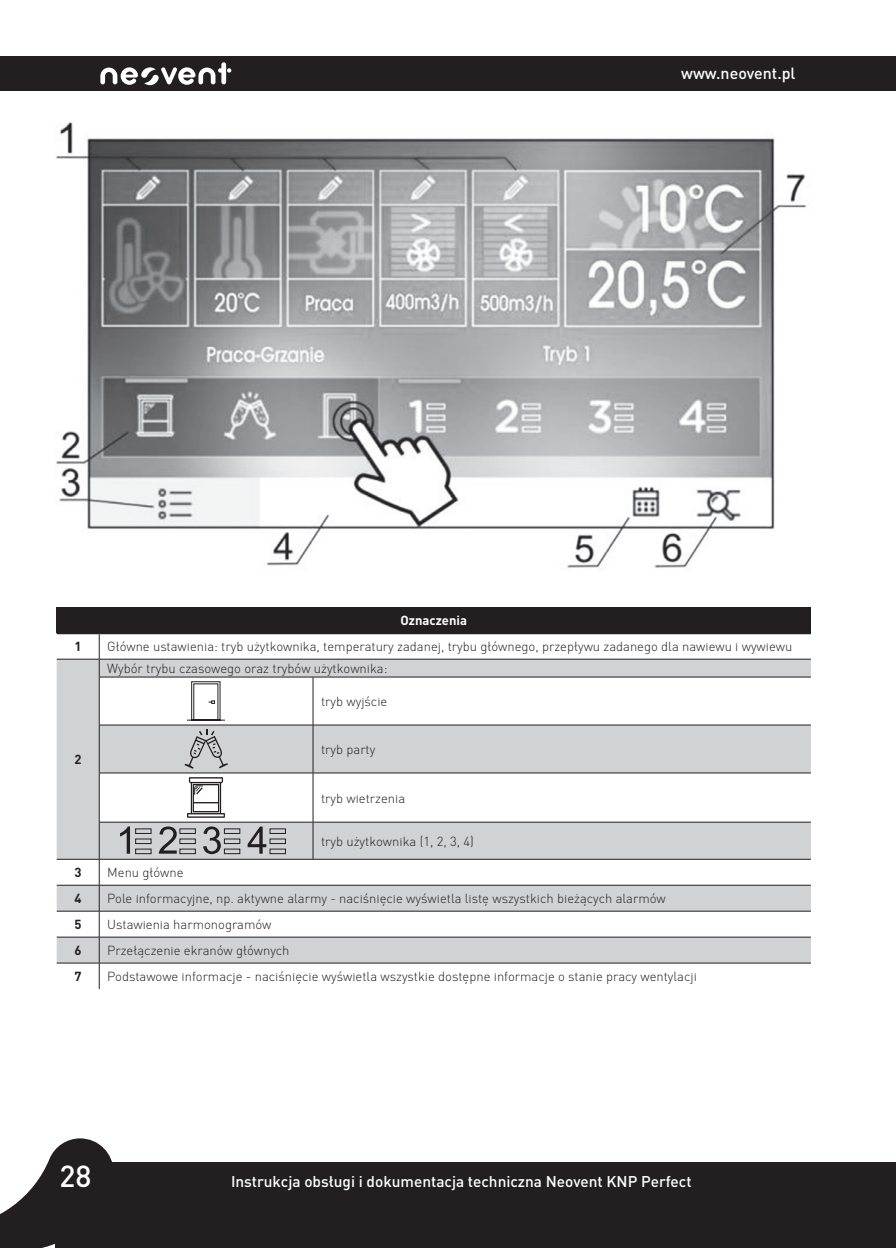
<style>
.page{position:relative;width:896px;height:1248px;background:#fff}
.page>*{position:absolute;margin:0;border:0;box-sizing:border-box;transform-origin:0 0}
.t1{font:500 30px "DIN Pro";color:#fff}
.t2{font:500 16px "DIN Pro";color:#fff}
.t3{font:500 15.4px "DIN Pro";color:#fff}
.t4{font:300 13px "DIN Pro";color:#231f20}
.t5{font:700 13px "DIN Pro";color:#fff}
.t6{font:700 13px "DIN Pro";color:#231f20}
</style>
<div class="page">
<div style="left:0;top:57px;width:867px;height:34px;background:#231f20"></div>
<div style="left:867px;top:57px;width:29px;height:34px;background:#231f20"></div>
<svg style="left:0;top:1138px;width:112px;height:109px"></svg>
<svg style="left:100px;top:62px;width:131px;height:23px"></svg>
<div style="left:55px;top:1162px;width:812px;height:85px;background:#231f20"></div>
<div style="left:867px;top:1162px;width:29px;height:85px;background:#231f20"></div>
<img style="left:56px;top:122px;width:751px;height:446px">
<div style="left:57px;top:607px;width:754px;height:26px;background:#231f20"></div>
<svg style="left:57px;top:659px;width:754px;height:303px;fill:#d1d2d4"></svg>
<hr style="left:57px;top:632px;width:42px;height:2px;background:#231f20">
<hr style="left:99px;top:632px;width:214px;height:2px;background:#231f20">
<hr style="left:313px;top:632px;width:498px;height:2px;background:#231f20">
<hr style="left:57px;top:658px;width:42px;height:1px;background:#231f20">
<hr style="left:99px;top:658px;width:214px;height:1px;background:#231f20">
<svg style="left:99px;top:634px;width:1px;height:42px"></svg>
<hr style="left:313px;top:658px;width:498px;height:1px;background:#231f20">
<hr style="left:99px;top:676px;width:214px;height:1px;background:#231f20">
<hr style="left:99px;top:677px;width:1px;height:47px;background:#231f20">
<hr style="left:313px;top:676px;width:498px;height:1px;background:#231f20">
<hr style="left:313px;top:677px;width:1px;height:47px;background:#231f20">
<hr style="left:99px;top:724px;width:214px;height:1px;background:#231f20">
<hr style="left:99px;top:725px;width:1px;height:47px;background:#231f20">
<hr style="left:313px;top:724px;width:498px;height:1px;background:#231f20">
<hr style="left:313px;top:725px;width:1px;height:47px;background:#231f20">
<hr style="left:99px;top:772px;width:214px;height:1px;background:#231f20">
<hr style="left:99px;top:773px;width:1px;height:48px;background:#231f20">
<hr style="left:313px;top:772px;width:498px;height:1px;background:#231f20">
<hr style="left:313px;top:773px;width:1px;height:48px;background:#231f20">
<hr style="left:99px;top:821px;width:214px;height:1px;background:#231f20">
<hr style="left:99px;top:822px;width:1px;height:37px;background:#231f20">
<hr style="left:313px;top:821px;width:498px;height:1px;background:#231f20">
<hr style="left:313px;top:822px;width:1px;height:37px;background:#231f20">
<hr style="left:57px;top:858px;width:42px;height:1px;background:#231f20">
<hr style="left:99px;top:858px;width:214px;height:1px;background:#231f20">
<hr style="left:313px;top:858px;width:498px;height:1px;background:#231f20">
<hr style="left:57px;top:884px;width:42px;height:1px;background:#231f20">
<hr style="left:99px;top:884px;width:214px;height:1px;background:#231f20">
<hr style="left:313px;top:884px;width:498px;height:1px;background:#231f20">
<hr style="left:57px;top:910px;width:42px;height:1px;background:#231f20">
<hr style="left:99px;top:910px;width:214px;height:1px;background:#231f20">
<hr style="left:313px;top:910px;width:498px;height:1px;background:#231f20">
<hr style="left:57px;top:936px;width:42px;height:1px;background:#231f20">
<hr style="left:99px;top:936px;width:214px;height:1px;background:#231f20">
<hr style="left:313px;top:936px;width:498px;height:1px;background:#231f20">
<hr style="left:57px;top:962px;width:42px;height:1px;background:#231f20">
<hr style="left:99px;top:962px;width:214px;height:1px;background:#231f20">
<svg style="left:99px;top:859px;width:1px;height:129px"></svg>
<hr style="left:313px;top:962px;width:498px;height:1px;background:#231f20">
<svg style="left:187px;top:681px;width:38px;height:40px"></svg>
<svg style="left:184px;top:729px;width:44px;height:39px;background:#b6b6b8"></svg>
<svg style="left:187px;top:777px;width:38px;height:40px"></svg>
<svg style="left:120px;top:826px;width:10px;height:27px"></svg>
<div style="left:135px;top:848px;width:16px;height:6px;border:1px solid #231f20"></div>
<svg style="left:159px;top:826px;width:18px;height:27px"></svg>
<div style="left:180px;top:848px;width:16px;height:6px;border:1px solid #231f20"></div>
<svg style="left:203px;top:826px;width:18px;height:28px"></svg>
<div style="left:224px;top:848px;width:16px;height:6px;border:1px solid #231f20"></div>
<svg style="left:248px;top:826px;width:18px;height:27px"></svg>
<div style="left:270px;top:848px;width:16px;height:6px;border:1px solid #231f20"></div>
<p class="t5" style="left:400px;top:612px;width:68px">Oznaczenia</p>
<p class="t2" style="left:681px;top:63px;width:116px">www.neovent.pl</p>
<p class="t6" style="left:74px;top:637px;width:9px">1</p>
<p class="t4" style="left:107px;top:638px;width:686px">Główne ustawienia: tryb użytkownika, temperatury zadanej, trybu głównego, przepływu zadanego dla nawiewu i wywiewu</p>
<p class="t6" style="left:74px;top:750px;width:9px">2</p>
<p class="t4" style="left:107px;top:660px;width:282px">Wybór trybu czasowego oraz trybów użytkownika:</p>
<p class="t4" style="left:321px;top:693px;width:68px">tryb wyjście</p>
<p class="t4" style="left:321px;top:741px;width:56px">tryb party</p>
<p class="t4" style="left:321px;top:789px;width:86px">tryb wietrzenia</p>
<p class="t4" style="left:321px;top:832px;width:154px">tryb użytkownika (1, 2, 3, 4)</p>
<p class="t6" style="left:74px;top:863px;width:9px">3</p>
<p class="t4" style="left:107px;top:864px;width:78px">Menu główne</p>
<p class="t6" style="left:74px;top:889px;width:9px">4</p>
<p class="t4" style="left:107px;top:890px;width:560px">Pole informacyjne, np. aktywne alarmy - naciśnięcie wyświetla listę wszystkich bieżących alarmów</p>
<p class="t6" style="left:74px;top:915px;width:9px">5</p>
<p class="t4" style="left:107px;top:916px;width:166px">Ustawienia harmonogramów</p>
<p class="t6" style="left:74px;top:941px;width:9px">6</p>
<p class="t4" style="left:107px;top:942px;width:184px">Przełączenie ekranów głównych</p>
<p class="t6" style="left:74px;top:967px;width:9px">7</p>
<p class="t4" style="left:107px;top:968px;width:591px">Podstawowe informacje - naciśnięcie wyświetla wszystkie dostępne informacje o stanie pracy wentylacji</p>
<h1 class="t1" style="left:59px;top:1157px;width:33px">28</h1>
<p class="t3" style="left:231px;top:1171px;width:462px">Instrukcja obsługi i dokumentacja techniczna Neovent KNP Perfect</p>
</div>
